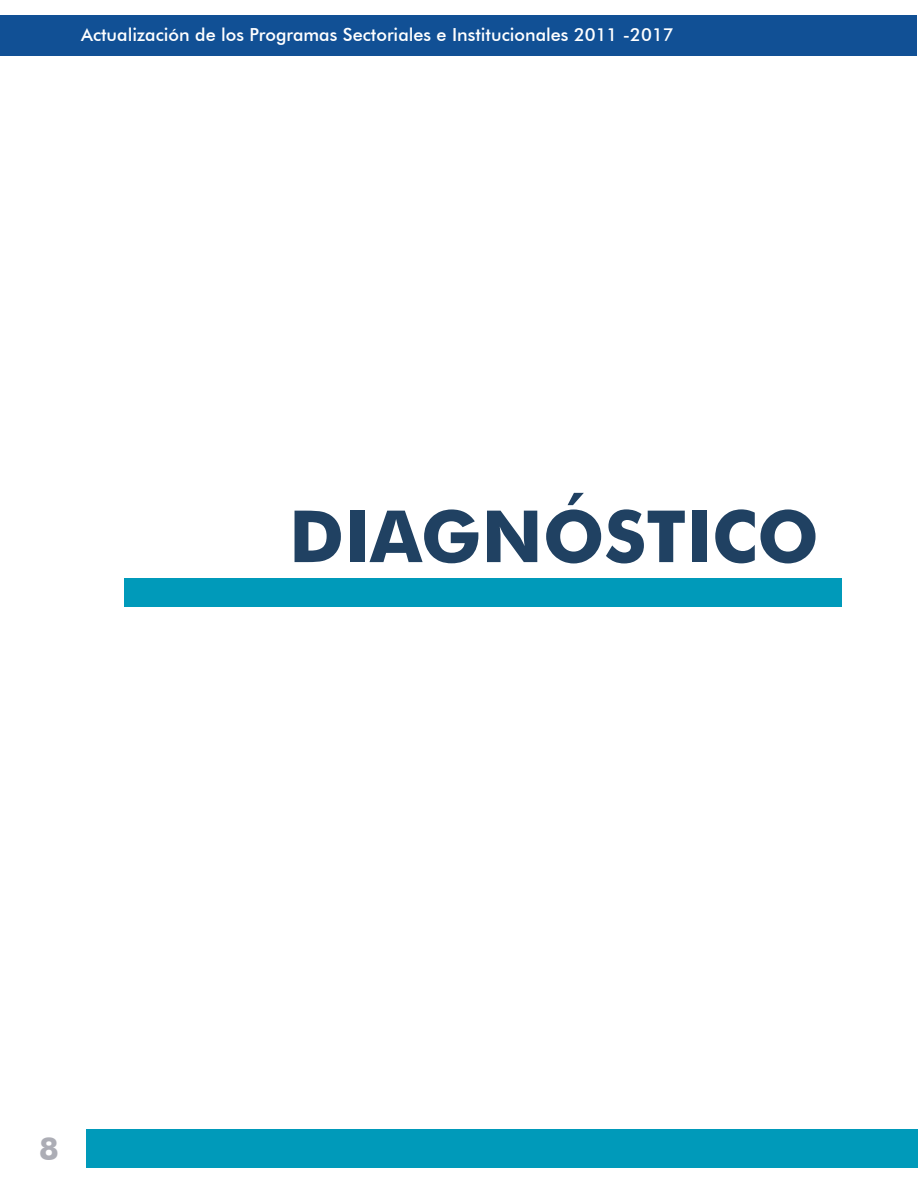
<style>
.page{position:relative;width:918px;height:1188px;background:#fff}
.page>*{position:absolute;margin:0;border:0;box-sizing:border-box;transform-origin:0 0}
.t1{font:700 72px "Futura BT";color:#204162}
.t2{font:700 31.5px "Futura BT";color:#acadb5}
.t3{font:500 18px "Futura BT";color:#fff}
</style>
<div class="page">
<div style="left:1px;top:16px;width:916px;height:40px;background:#115095"></div>
<div style="left:86px;top:1129px;width:831px;height:39px;background:#009aba"></div>
<hr style="left:917px;top:1129px;width:1px;height:39px;background:#009aba">
<div style="left:124px;top:578px;width:717px;height:29px;background:#009aba"></div>
<p class="t3" style="left:81px;top:24px;width:594px">Actualización de los Programas Sectoriales e Institucionales 2011 -2017</p>
<p class="t1" style="left:289px;top:493px;width:531px">DIAGNÓSTICO</p>
<h2 class="t2" style="left:39px;top:1130px;width:21px">8</h2>
</div>
